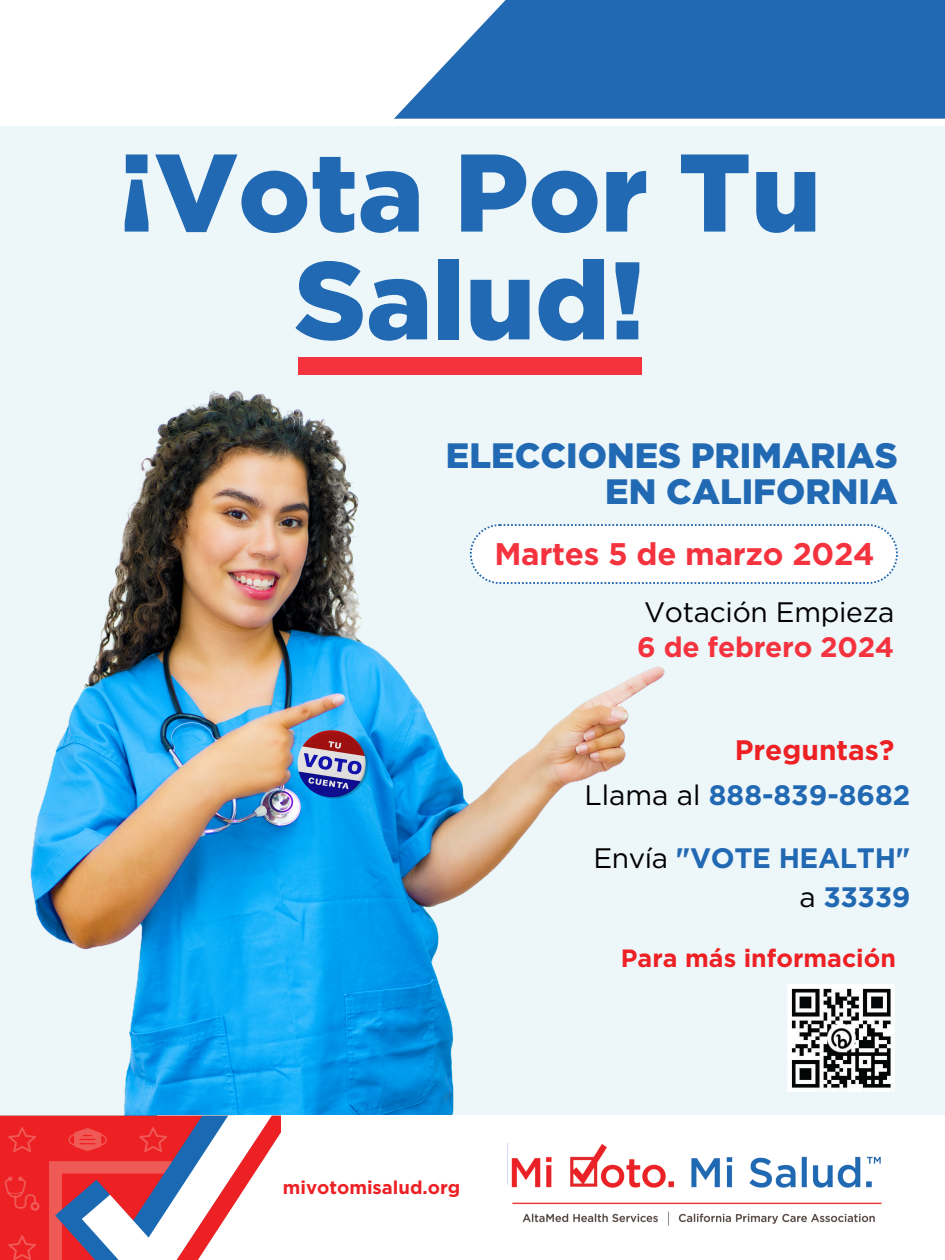
<style>
.page{position:relative;width:945px;height:1260px;background:#fff}
.page>*{position:absolute;margin:0;border:0;box-sizing:border-box;transform-origin:0 0}
.t1{font:900 110.12px/107.8px "Gotham";color:#2169b3;text-align:center}
.t2{font:900 35.25px/36.1px "Gotham";color:#2169b3;text-align:right}
.t3{font:700 31.25px "Gotham";letter-spacing:-.01em;color:#f5333f}
.t4{font:700 28.12px/39.4px "Gotham";letter-spacing:-.015em;color:#2169b3;text-align:right}
.t5{font:28.12px/35.1px "Gotham";letter-spacing:-.01em;color:#000}
.t6{font:700 28.12px "Gotham";color:#ed2024}
.t7{font:700 25px "Gotham";color:#ed2024}
.t8{font:700 18.5px "Gotham";color:#ed2024}
.s1{font-weight:700;color:#f5333f}
.s2{font-weight:400;color:#000}
</style>
<div class="page">
<img style="left:393px;top:0;width:552px;height:120px">
<div style="left:0;top:126px;width:945px;height:989px;background:#edf6f9"></div>
<img style="left:0;top:366px;width:684px;height:749px">
<img style="left:0;top:1115px;width:281px;height:145px">
<div style="left:298px;top:357px;width:343px;height:18px;background:#f5333f"></div>
<img style="left:507px;top:1143px;width:375px;height:83px">
<img style="left:787px;top:984px;width:107px;height:107px">
<svg style="left:470px;top:524px;width:428px;height:60px"></svg>
<h3 class="t1" style="left:119px;top:138px;width:704px">¡Vota Por Tu<br>Salud!</h3>
<p class="t2" style="left:446px;top:437px;width:454px">ELECCIONES PRIMARIAS<br>EN CALIFORNIA</p>
<h4 class="t3" style="left:495px;top:535px;width:382px">Martes 5 de marzo 2024</h4>
<p class="t5" style="left:637px;top:594px;width:259px">Votación Empieza<br><span class="s1">6 de febrero 2024</span></p>
<h4 class="t6" style="left:735px;top:733px;width:161px">Preguntas?</h4>
<h5 class="t4" style="left:584px;top:776px;width:327px"><span class="s2">Llama al</span> 888-839-8682</h5>
<p class="t4" style="left:593px;top:838px;width:318px"><span class="s2">Envía</span> "VOTE HEALTH" <span class="s2">a</span> 33339</p>
<h4 class="t8" style="left:283px;top:1176px;width:179px">mivotomisalud.org</h4>
<p class="t7" style="left:621px;top:943px;width:277px">Para más información</p>
</div>
